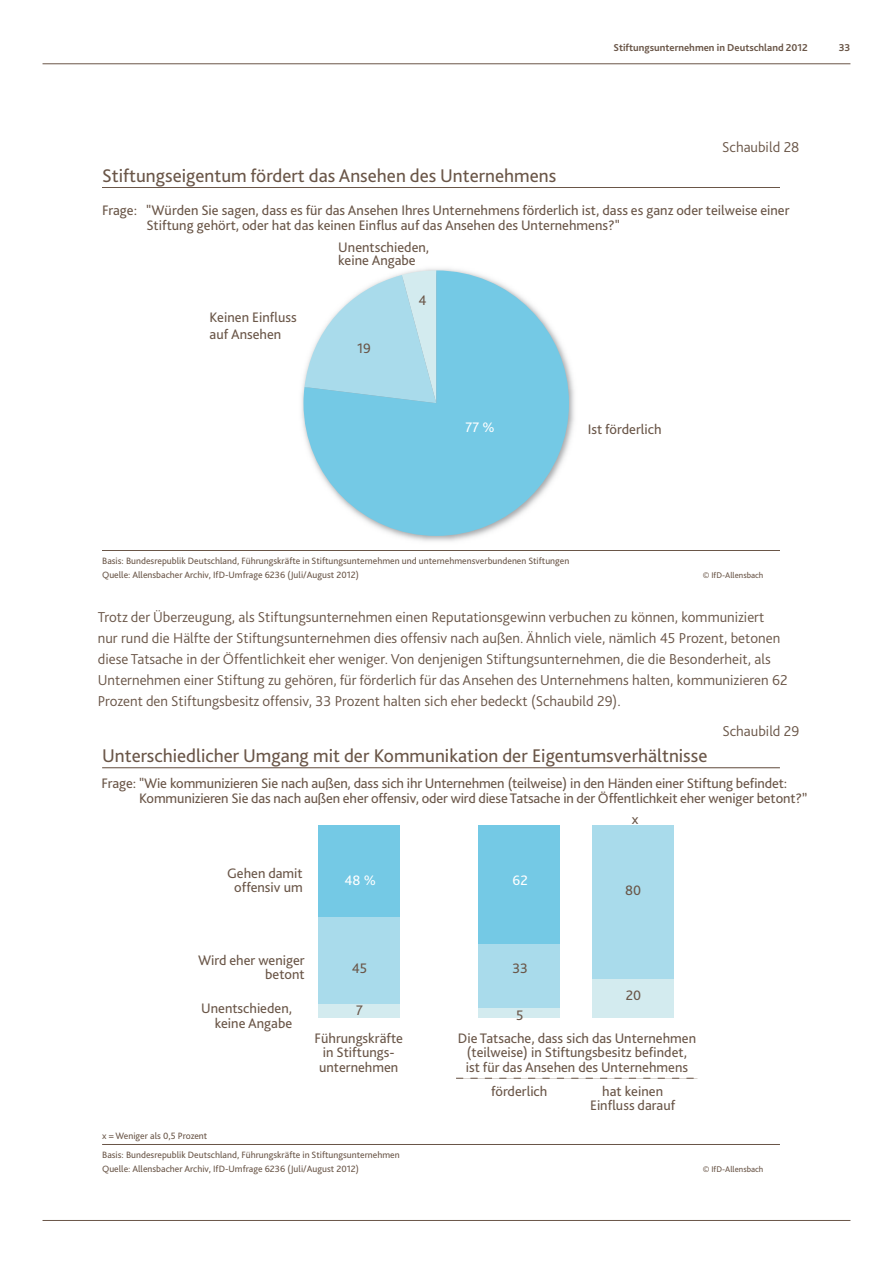
<style>
.page{position:relative;width:893px;height:1263px;background:#fff}
.page>*{position:absolute;margin:0;border:0;box-sizing:border-box;transform-origin:0 0}
.t1{font:19.2px "Bliss Pro";color:#6a5648}
.t2{font:300 15px/21px "Bliss Pro";color:#6a5648}
.t3{font:14.4px/14.4px "Bliss Pro";color:#6a5648}
.t4{font:14.4px "Bliss Pro";color:#fff}
.t5{font:700 10.5px "Bliss Pro";color:#6a5648}
.t6{font:9.6px "Bliss Pro";color:#6a5648}
.t7{font:8.7px "Bliss Pro";color:#6a5648}
.s1{color:#695547}
</style>
<div class="page">
<hr style="left:43px;top:63px;width:807px;height:1px;background:#6a5648">
<hr style="left:43px;top:1220px;width:807px;height:1px;background:#6a5648">
<hr style="left:102px;top:550px;width:678px;height:1px;background:#6a5648">
<hr style="left:102px;top:187px;width:678px;height:1px;background:#6a5648">
<img style="left:301px;top:268px;width:273px;height:273px">
<img style="left:339px;top:268px;width:76px;height:1px">
<svg style="left:304px;top:270px;width:265px;height:266px;fill:#74c9e5"></svg>
<hr style="left:102px;top:1144px;width:678px;height:1px;background:#6a5648">
<hr style="left:102px;top:767px;width:678px;height:1px;background:#6a5648">
<svg style="left:456px;top:1078px;width:242px;height:1px"></svg>
<div style="left:318px;top:825px;width:82px;height:92px;background:#74c9e5"></div>
<div style="left:478px;top:825px;width:82px;height:119px;background:#74c9e5"></div>
<div style="left:318px;top:917px;width:82px;height:87px;background:#a9dbeb"></div>
<div style="left:478px;top:944px;width:82px;height:64px;background:#a9dbeb"></div>
<div style="left:592px;top:825px;width:82px;height:154px;background:#a9dbeb"></div>
<div style="left:318px;top:1004px;width:82px;height:13px;background:#d3ebef"></div>
<div style="left:478px;top:1008px;width:82px;height:9px;background:#d3ebef"></div>
<div style="left:592px;top:979px;width:82px;height:38px;background:#d3ebef"></div>
<p class="t5" style="left:613px;top:40px;width:196px">Stiftungsunternehmen in Deutschland 2012</p>
<p class="t5" style="left:839px;top:40px;width:13px">33</p>
<h1 class="t1" style="left:102px;top:163px;width:456px">Stiftungseigentum fördert das Ansehen des Unternehmens</h1>
<p class="t2" style="left:722px;top:136px;width:79px">Schaubild 28</p>
<p class="t3" style="left:146px;top:202px;width:645px;line-height:15.3px;text-indent:-44px">Frage: "Würden Sie sagen, dass es für das Ansehen Ihres Unternehmens förderlich ist, dass es ganz oder teilweise einer<br>Stiftung gehört, oder hat das keinen Einflus auf das Ansehen des Unternehmens?"</p>
<p class="t3" style="left:338px;top:240px;width:93px;line-height:13.5px">Unentschieden, k<span class="s1">e</span>ine Angabe</p>
<p class="t3" style="left:210px;top:308px;width:89px;line-height:17.2px">Keinen Einfluss auf Ansehen</p>
<p class="t3" style="left:357px;top:340px;width:15px">19</p>
<p class="t3" style="left:418px;top:292px;width:10px">4</p>
<p class="t4" style="left:466px;top:418px;width:31px">77 %</p>
<p class="t3" style="left:588px;top:422px;width:75px">Ist förderlich</p>
<p class="t6" style="left:102px;top:555px;width:469px">Basis: Bundesrepublik Deutschland, Führungskräfte in Stiftungsunternehmen und unternehmensverbundenen Stiftungen</p>
<p class="t6" style="left:102px;top:569px;width:258px">Quelle: Allensbacher Archiv, IfD-Umfrage 6236 (Juli/August 2012)</p>
<p class="t7" style="left:703px;top:570px;width:62px">© IfD-Allensbach</p>
<p class="t2" style="left:98px;top:606px;width:691px">Trotz der Überzeugung, als Stiftungsunternehmen einen Reputationsgewinn verbuchen zu können, kommuniziert nur rund die Hälfte der Stiftungsunternehmen dies offensiv nach außen. Ähnlich viele, nämlich 45 Prozent, betonen diese Tatsache in der Öffentlichkeit eher weniger. Von denjenigen Stiftungsunternehmen, die die Besonderheit, als Unternehmen einer Stiftung zu gehören, für förderlich für das Ansehen des Unternehmens halten, kommunizieren 62<br>Prozent den Stiftungsbesitz offensiv, 33 Prozent halten sich eher bedeckt (Schaubild 29).</p>
<p class="t2" style="left:723px;top:720px;width:78px">Schaubild 29</p>
<h1 class="t1" style="left:102px;top:743px;width:607px">Unterschiedlicher Umgang mit der Kommunikation der Eigentumsverhältnisse</h1>
<p class="t3" style="left:139px;top:775px;width:670px;line-height:15.3px;text-indent:-38px">Frage: "Wie kommunizieren Sie nach außen, dass sich ihr Unternehmen (teilweise) in den Händen einer Stiftung befindet:<br>Kommunizieren Sie das nach außen eher offensiv, oder wird diese Tatsache in der Öffentlichkeit eher weniger betont?”</p>
<p class="t3" style="left:227px;top:865px;width:77px;text-align:center">Gehen damit offensiv um</p>
<p class="t4" style="left:345px;top:872px;width:33px">48 %</p>
<p class="t3" style="left:198px;top:953px;width:108px;text-align:right">Wird eher weniger betont</p>
<p class="t3" style="left:201px;top:1001px;width:93px;text-align:right">Unentschieden, keine Angabe</p>
<p class="t3" style="left:352px;top:960px;width:17px">45</p>
<p class="t3" style="left:356px;top:1002px;width:8px">7</p>
<p class="t3" style="left:315px;top:1030px;width:90px;text-align:center">Führungskräfte in Stiftungs&shy;unternehmen</p>
<p class="t6" style="left:102px;top:1130px;width:107px">x = Weniger als 0,5 Prozent</p>
<p class="t6" style="left:102px;top:1149px;width:299px">Basis: Bundesrepublik Deutschland, Führungskräfte in Stiftungsunternehmen</p>
<p class="t6" style="left:102px;top:1162px;width:258px">Quelle: Allensbacher Archiv, IfD-Umfrage 6236 (Juli/August 2012)</p>
<p class="t4" style="left:513px;top:872px;width:17px">62</p>
<p class="t3" style="left:512px;top:960px;width:17px">33</p>
<p class="t3" style="left:516px;top:1008px;width:9px">5</p>
<p class="t3" style="left:632px;top:811px;width:8px">x</p>
<p class="t3" style="left:625px;top:883px;width:18px">80</p>
<p class="t3" style="left:626px;top:988px;width:17px">20</p>
<p class="t3" style="left:458px;top:1030px;width:240px;text-align:center">Die Tatsache, dass sich das Unternehmen (teilweise) in Stiftungsbesitz befindet,<br>ist für das Ansehen des Unternehmens</p>
<p class="t3" style="left:491px;top:1083px;width:58px">förderlich</p>
<p class="t3" style="left:590px;top:1083px;width:87px;text-align:center">hat keinen<br>Einfluss darauf</p>
<p class="t7" style="left:703px;top:1164px;width:62px">© IfD-Allensbach</p>
</div>
